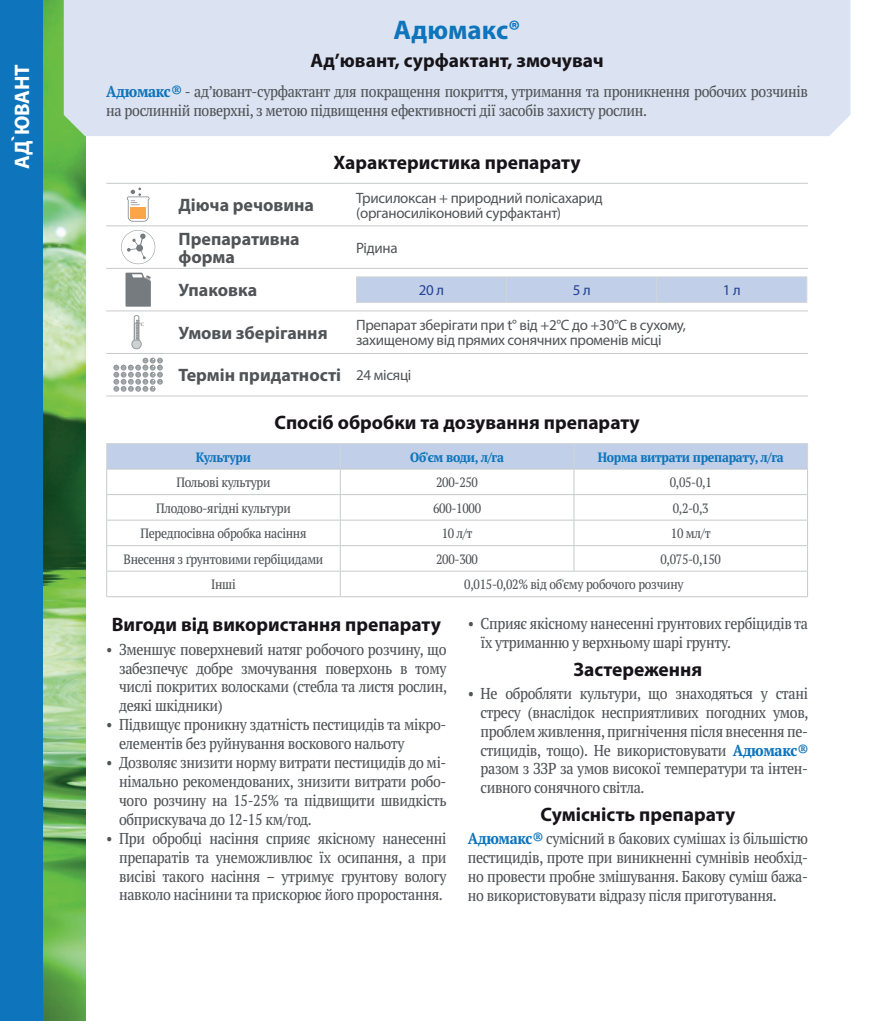
<style>
.page{position:relative;width:893px;height:1021px;background:#fff}
.page>*{position:absolute;margin:0;border:0;box-sizing:border-box;transform-origin:0 0}
.t1{font:700 27px "Myriad Pro";color:#0e74bc}
.t2{font:700 21px "Myriad Pro";letter-spacing:-.005em;color:#fff}
.t3{font:700 19.5px "Myriad Pro";color:#171419}
.t4{font:700 18px/18px "Myriad Pro";color:#505457}
.t5{font:condensed 15.75px/18.9px "PT Serif Pro";letter-spacing:-.02em;color:#505457;text-align:justify}
.t6{font:15px/15px "Myriad Pro";letter-spacing:-.02em;color:#505457}
.t7{font:15px "Myriad Pro";color:#244394}
.t8{font:condensed 13.5px "PT Serif Pro";letter-spacing:-.02em;color:#505457}
.t9{font:700 condensed 13.5px "PT Serif Pro";letter-spacing:-.02em;color:#0e74bc}
.t10{font:700 4.95px "Minion Pro";color:#767b7f}
.s1{font-weight:700;color:#0e74bc}
.s2{font-weight:400;font-size:15px}
</style>
<div class="page">
<img style="left:43px;top:0;width:42px;height:1020px">
<hr style="left:106px;top:225px;width:64px;height:1px;background:#c7cacb">
<hr style="left:170px;top:225px;width:182px;height:1px;background:#c7cacb">
<hr style="left:106px;top:268px;width:64px;height:1px;background:#c7cacb">
<hr style="left:170px;top:268px;width:182px;height:1px;background:#c7cacb">
<hr style="left:106px;top:310px;width:64px;height:1px;background:#c7cacb">
<hr style="left:170px;top:310px;width:182px;height:1px;background:#c7cacb">
<hr style="left:106px;top:353px;width:64px;height:1px;background:#c7cacb">
<hr style="left:170px;top:353px;width:182px;height:1px;background:#c7cacb">
<hr style="left:106px;top:183px;width:64px;height:1px;background:#c7cacb">
<hr style="left:170px;top:183px;width:182px;height:1px;background:#c7cacb">
<hr style="left:106px;top:395px;width:64px;height:1px;background:#c7cacb">
<hr style="left:170px;top:395px;width:182px;height:1px;background:#c7cacb">
<hr style="left:352px;top:183px;width:456px;height:1px;background:#c7cacb">
<hr style="left:352px;top:225px;width:456px;height:1px;background:#c7cacb">
<hr style="left:352px;top:268px;width:456px;height:1px;background:#c7cacb">
<hr style="left:352px;top:310px;width:456px;height:1px;background:#c7cacb">
<hr style="left:352px;top:353px;width:456px;height:1px;background:#c7cacb">
<hr style="left:352px;top:395px;width:456px;height:1px;background:#c7cacb">
<svg style="left:127px;top:187px;width:23px;height:34px"></svg>
<svg style="left:121px;top:230px;width:34px;height:34px"></svg>
<svg style="left:126px;top:273px;width:25px;height:34px"></svg>
<div style="left:356px;top:277px;width:451px;height:25px;background:#c1cfe8"></div>
<hr style="left:356px;top:302px;width:151px;height:1px;background:#d2d6d6">
<hr style="left:507px;top:302px;width:150px;height:1px;background:#d2d6d6">
<hr style="left:657px;top:302px;width:150px;height:1px;background:#d2d6d6">
<hr style="left:356px;top:276px;width:151px;height:1px;background:#d2d6d6">
<hr style="left:507px;top:276px;width:150px;height:1px;background:#d2d6d6">
<hr style="left:657px;top:276px;width:150px;height:1px;background:#d2d6d6">
<svg style="left:131px;top:315px;width:11px;height:34px"></svg>
<svg style="left:113px;top:358px;width:50px;height:34px"></svg>
<hr style="left:106px;top:596px;width:234px;height:1px;background:#c7cacb">
<svg style="left:106px;top:443px;width:702px;height:153px"></svg>
<hr style="left:340px;top:596px;width:234px;height:1px;background:#c7cacb">
<hr style="left:574px;top:596px;width:234px;height:1px;background:#c7cacb">
<div style="left:0;top:0;width:43px;height:1020px;background:#0e74bc"></div>
<div style="left:64px;top:0;width:786px;height:136px;background:#dbe3f2"></div>
<h2 class="t2" style="left:8px;top:169px;width:107px;rotate:-90deg">АД`ЮВАНТ</h2>
<h1 class="t1" style="left:394px;top:12px;width:128px">Адюмакс®</h1>
<p class="t3" style="left:310px;top:47px;width:295px">Ад’ювант, сурфактант, змочувач</p>
<p class="t5" style="left:106px;top:82px;width:703px"><span class="s1">Адюмакс®</span> - ад’ювант-сурфактант для покращення покриття, утримання та проникнення робочих розчинів на рослинній поверхні, з метою підвищення ефективності дії засобів захисту рослин.</p>
<p class="t3" style="left:333px;top:150px;width:249px">Характеристика препарату</p>
<p class="t4" style="left:179px;top:196px;width:137px">Діюча речовина</p>
<p class="t6" style="left:356px;top:190px;width:248px">Трисилоксан + природний полісахарид (органосиліконовий сурфактант)</p>
<p class="t4" style="left:179px;top:229px;width:123px">Препаративна форма</p>
<p class="t6" style="left:356px;top:240px;width:43px">Рідина</p>
<p class="t4" style="left:179px;top:281px;width:80px">Упаковка</p>
<p class="t7" style="left:419px;top:281px;width:27px">20 л</p>
<p class="t7" style="left:573px;top:281px;width:19px">5 л</p>
<p class="t7" style="left:723px;top:281px;width:19px">1 л</p>
<p class="t4" style="left:179px;top:323px;width:151px">Умови зберігання</p>
<p class="t6" style="left:356px;top:317px;width:331px">Препарат зберігати при t° від +2°С до +30°С в сухому, захищеному від прямих сонячних променів місці</p>
<p class="t4" style="left:179px;top:366px;width:234px">Термін придатності <span class="s2">24 місяці</span></p>
<p class="t3" style="left:274px;top:410px;width:367px">Спосіб обробки та дозування препарату</p>
<p class="t9" style="left:196px;top:448px;width:57px">Культури</p>
<p class="t9" style="left:410px;top:448px;width:95px">Об'єм води, л/га</p>
<p class="t9" style="left:598px;top:448px;width:187px">Норма витрати препарату, л/га</p>
<p class="t8" style="left:176px;top:473px;width:96px">Польові культури</p>
<p class="t8" style="left:436px;top:473px;width:43px">200-250</p>
<p class="t8" style="left:670px;top:473px;width:44px">0,05-0,1</p>
<p class="t8" style="left:156px;top:499px;width:136px">Плодово-ягідні культури</p>
<p class="t8" style="left:433px;top:499px;width:50px">600-1000</p>
<p class="t8" style="left:673px;top:499px;width:37px">0,2-0,3</p>
<p class="t8" style="left:140px;top:524px;width:168px">Передпосівна обробка насіння</p>
<p class="t8" style="left:442px;top:524px;width:32px">10 л/т</p>
<p class="t8" style="left:671px;top:524px;width:41px">10 мл/т</p>
<p class="t8" style="left:124px;top:550px;width:201px">Внесення з ґрунтовими гербіцидами</p>
<p class="t8" style="left:436px;top:550px;width:43px">200-300</p>
<p class="t8" style="left:660px;top:550px;width:62px">0,075-0,150</p>
<p class="t8" style="left:211px;top:575px;width:26px">Інші</p>
<p class="t8" style="left:464px;top:575px;width:221px">0,015-0,02% від об'єму робочого розчину</p>
<p class="t3" style="left:112px;top:612px;width:331px">Вигоди від використання препарату</p>
<p class="t5" style="left:119px;top:639px;width:329px;text-indent:-13px">• Зменшує поверхневий натяг робочого розчину, що забезпечує добре змочування поверхонь в тому числі покритих волосками (стебла та листя рослин, деякі шкідники)</p>
<p class="t5" style="left:119px;top:715px;width:329px;text-indent:-13px">• Підвищує проникну здатність пестицидів та мікро&shy;елементів без руйнування воскового нальоту</p>
<p class="t5" style="left:119px;top:752px;width:329px;text-indent:-13px">• Дозволяє знизити норму витрати пестицидів до мі&shy;німально рекомендованих, знизити витрати робо&shy;чого розчину на 15-25% та підвищити швидкість обприскувача до 12-15 км/год.</p>
<p class="t5" style="left:119px;top:828px;width:329px;text-indent:-13px">• При обробці насіння сприяє якісному нанесенні препаратів та унеможливлює їх осипання, а при висіві такого насіння – утримує грунтову вологу навколо насінини та прискорює його проростання.</p>
<p class="t10" style="left:139px;top:321px;width:7px">°С</p>
<p class="t5" style="left:480px;top:613px;width:329px;text-indent:-13px">• Сприяє якісному нанесенні грунтових гербіцидів та їх утриманню у верхньому шарі грунту.</p>
<p class="t3" style="left:573px;top:656px;width:130px">Застереження</p>
<p class="t5" style="left:480px;top:683px;width:329px;text-indent:-13px">• Не обробляти культури, що знаходяться у стані стресу (внаслідок несприятливих погодних умов, проблем живлення, пригнічення після внесення пе&shy;стицидів, тощо). Не використовувати <span class="s1">Адюмакс® </span>разом з ЗЗР за умов високої температури та інтен&shy;сивного сонячного світла.</p>
<p class="t3" style="left:540px;top:801px;width:196px">Сумісність препарату</p>
<p class="t5" style="left:468px;top:828px;width:342px"><span class="s1">Адюмакс®</span> сумісний в бакових сумішах із більшістю пестицидів, проте при виникненні сумнівів необхід&shy;но провести пробне змішування. Бакову суміш бажа&shy;но використовувати відразу після приготування.</p>
</div>
